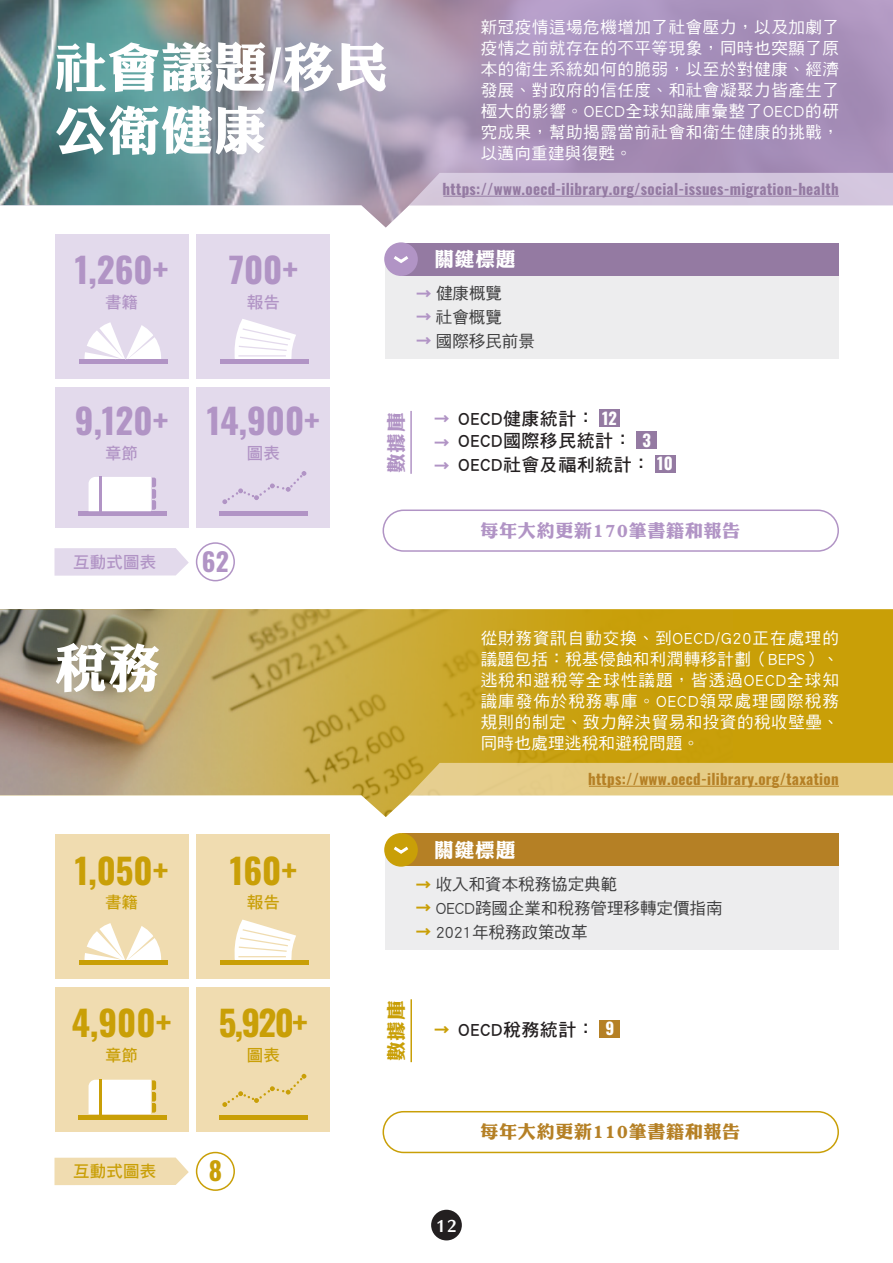
<style>
.page{position:relative;width:893px;height:1263px;background:#fff}
.page>*{position:absolute;margin:0;border:0;box-sizing:border-box;transform-origin:0 0}
.t1{font:52.5px/63px "DF Li King Hei Std W8";letter-spacing:.01em;color:#fff}
.t2{font:700 34.95px "Oswald";color:#b194c5}
.t3{font:700 34.95px "Oswald";color:#c99f07}
.t4{font:700 25.5px "Oswald";color:#b194c5}
.t5{font:700 25.5px "Oswald";color:#c99f07}
.t6{font:19.5px "DF Li King Hei Std W8";letter-spacing:.05em;color:#fff}
.t7{font:19.5px "DF Li King Hei Std W8";color:#b194c5}
.t8{font:19.5px "DF Li King Hei Std W8";color:#c99f07}
.t9{font:18px "DF Hei Std W7";letter-spacing:.025em;color:#231f20}
.t10{font:18px "DF Li King Hei Std W8";letter-spacing:.04em;color:#b194c5}
.t11{font:18px "DF Li King Hei Std W8";letter-spacing:.04em;color:#b58025}
.t12{font:italic 700 18px "Calibri";color:#fff}
.t13{font:16.5px/21px "DF Hei Std W5";letter-spacing:.035em;color:#fff;text-align:justify}
.t14{font:16.5px "DF Hei Std W5";color:#3e3e3f}
.t15{font:16.5px "DF Hei Std W7";letter-spacing:.005em;color:#b194c5}
.t16{font:16.5px "DF Hei Std W7";letter-spacing:.005em;color:#c99f07}
.t17{font:800 16.5px "AR Fang Xin Shu H7 B5 Std";color:#fff}
.t18{font:700 15px "Oswald";letter-spacing:.02em;color:#947aa2}
.t19{font:700 15px "Oswald";letter-spacing:.02em;color:#b58025}
.s1{font-family:"DF Hei Std W9";font-size:15px;color:#b194c5}
.s2{font-family:"Oswald";font-weight:700;font-size:16.5px;color:#fff}
.s3{font-family:"DF Hei Std W9";font-size:15px;color:#c99f07}
</style>
<div class="page">
<div style="left:385px;top:851px;width:454px;height:98px;background:#ededee"></div>
<div style="left:733px;top:609px;width:160px;height:187px;background:#c99f07"></div>
<img style="left:0;top:609px;width:733px;height:208px">
<img style="left:0;top:0;width:893px;height:227px">
<div style="left:431px;top:1210px;width:31px;height:30px;background:#231f20;border-radius:50%"></div>
<div style="left:402px;top:834px;width:437px;height:32px;background:#b58025"></div>
<div style="left:384px;top:833px;width:34px;height:34px;background:#c99f07;border-radius:50%"></div>
<svg style="left:393px;top:846px;width:16px;height:8px"></svg>
<div style="left:197px;top:388px;width:133px;height:140px;background:#e3daec"></div>
<div style="left:197px;top:987px;width:133px;height:145px;background:#f0dcb0"></div>
<div style="left:55px;top:234px;width:133px;height:144px;background:#e3daec"></div>
<div style="left:55px;top:835px;width:133px;height:144px;background:#f0dcb0"></div>
<div style="left:55px;top:388px;width:133px;height:140px;background:#e3daec"></div>
<div style="left:55px;top:987px;width:133px;height:145px;background:#f0dcb0"></div>
<div style="left:197px;top:234px;width:133px;height:144px;background:#e3daec"></div>
<div style="left:197px;top:835px;width:133px;height:144px;background:#f0dcb0"></div>
<div style="left:600px;top:409px;width:20px;height:18px;background:#947aa2"></div>
<div style="left:655px;top:455px;width:20px;height:17px;background:#947aa2"></div>
<div style="left:79px;top:359px;width:88px;height:5px;background:#b194c5"></div>
<svg style="left:84px;top:322px;width:77px;height:38px"></svg>
<div style="left:220px;top:511px;width:88px;height:5px;background:#b194c5"></div>
<svg style="left:222px;top:471px;width:84px;height:33px"></svg>
<div style="left:78px;top:511px;width:88px;height:5px;background:#b194c5"></div>
<svg style="left:89px;top:477px;width:67px;height:34px;background:#f6f3f8"></svg>
<div style="left:220px;top:359px;width:89px;height:5px;background:#b194c5"></div>
<svg style="left:234px;top:319px;width:62px;height:40px"></svg>
<hr style="left:238px;top:355px;width:48px;height:1px;background:#e3daec">
<div style="left:383px;top:509px;width:456px;height:43px;border:2px solid #b194c5;border-radius:20px"></div>
<div style="left:383px;top:1111px;width:456px;height:42px;border:2px solid #c99f07;border-radius:20px"></div>
<svg style="left:84px;top:923px;width:77px;height:37px"></svg>
<div style="left:79px;top:960px;width:88px;height:5px;background:#c99f07"></div>
<hr style="left:99px;top:1079px;width:2px;height:36px;background:#c99f07">
<svg style="left:89px;top:1080px;width:67px;height:34px;background:#f9f4e5"></svg>
<hr style="left:78px;top:1115px;width:88px;height:4px;background:#c99f07">
<svg style="left:234px;top:919px;width:62px;height:41px"></svg>
<hr style="left:238px;top:956px;width:48px;height:1px;background:#f0dcb0">
<div style="left:220px;top:960px;width:89px;height:5px;background:#c99f07"></div>
<svg style="left:222px;top:1074px;width:84px;height:33px"></svg>
<hr style="left:220px;top:1115px;width:88px;height:4px;background:#c99f07">
<div style="left:385px;top:260px;width:454px;height:99px;background:#ededee"></div>
<div style="left:402px;top:243px;width:437px;height:32px;background:#947aa2"></div>
<div style="left:384px;top:242px;width:34px;height:34px;background:#b194c5;border-radius:50%"></div>
<svg style="left:394px;top:256px;width:15px;height:7px"></svg>
<div style="left:196px;top:542px;width:39px;height:39px;border:2px solid #b194c5;border-radius:50%"></div>
<div style="left:196px;top:1152px;width:39px;height:39px;border:2px solid #c99f07;border-radius:50%"></div>
<div style="left:409px;top:173px;width:484px;height:32px;background:#d3c6dd"></div>
<svg style="left:409px;top:763px;width:484px;height:32px;background:#e4ca83"></svg>
<hr style="left:443px;top:196px;width:396px;height:1px;background:#947aa2">
<hr style="left:589px;top:786px;width:250px;height:1px;background:#b58025">
<svg style="left:55px;top:548px;width:134px;height:28px;background:#e4dced"></svg>
<svg style="left:55px;top:1157px;width:134px;height:28px;background:#f1deb5"></svg>
<div style="left:636px;top:431px;width:21px;height:18px;background:#947aa2"></div>
<hr style="left:410px;top:411px;width:2px;height:63px;background:#b194c5">
<hr style="left:410px;top:999px;width:2px;height:63px;background:#c99f07">
<div style="left:600px;top:1020px;width:20px;height:17px;background:#b58025"></div>
<h1 class="t1" style="left:55px;top:35px;width:334px">社會議題/移民公衛健康</h1>
<h2 class="t2" style="left:75px;top:251px;width:95px">1,260+</h2>
<h2 class="t2" style="left:229px;top:251px;width:71px">700+</h2>
<p class="t15" style="left:105px;top:293px;width:34px">書籍</p>
<p class="t15" style="left:247px;top:293px;width:34px">報告</p>
<p class="t13" style="left:481px;top:16px;width:360px">新冠疫情這場危機增加了社會壓力，以及加劇了疫情之前就存在的不平等現象，同時也突顯了原本的衛生系統如何的脆弱，以至於對健康、經濟發展、對政府的信任度、和社會凝聚力皆產生了極大的影響。OECD全球知識庫彙整了OECD的研究成果，幫助揭露當前社會和衛生健康的挑戰，以邁向重建與復甦。</p>
<p class="t12" style="left:830px;top:49px;width:7px">-</p>
<p class="t18" style="left:443px;top:181px;width:398px">https://www.oecd-ilibrary.org/social-issues-migration-health</p>
<p class="t6" style="left:434px;top:248px;width:82px">關鍵標題</p>
<p class="t14" style="left:417px;top:284px;width:87px"><span class="s1">→</span> 健康概覽</p>
<p class="t14" style="left:417px;top:308px;width:87px"><span class="s1">→</span> 社會概覽</p>
<p class="t14" style="left:417px;top:332px;width:120px"><span class="s1">→</span> 國際移民前景</p>
<h2 class="t2" style="left:75px;top:403px;width:95px">9,120+</h2>
<h2 class="t2" style="left:207px;top:403px;width:114px">14,900+</h2>
<p class="t15" style="left:105px;top:444px;width:34px">章節</p>
<p class="t15" style="left:247px;top:444px;width:34px">圖表</p>
<p class="t15" style="left:73px;top:553px;width:85px">互動式圖表</p>
<h1 class="t1" style="left:55px;top:635px;width:107px">稅務</h1>
<h3 class="t4" style="left:202px;top:548px;width:28px">62</h3>
<h2 class="t3" style="left:75px;top:852px;width:95px">1,050+</h2>
<h2 class="t3" style="left:230px;top:852px;width:69px">160+</h2>
<p class="t16" style="left:105px;top:893px;width:34px">書籍</p>
<p class="t16" style="left:247px;top:893px;width:34px">報告</p>
<p class="t7" style="left:385px;top:473px;width:62px;rotate:-90deg">數據庫</p>
<p class="t9" style="left:435px;top:409px;width:184px"><span class="s1">→</span> OECD健康統計： <span class="s2">12</span></p>
<p class="t9" style="left:435px;top:455px;width:239px"><span class="s1">→</span> OECD社會及福利統計： <span class="s2">10</span></p>
<p class="t9" style="left:435px;top:431px;width:217px"><span class="s1">→</span> OECD國際移民統計： <span class="s2">3</span></p>
<p class="t10" style="left:481px;top:521px;width:261px">每年大約更新170筆書籍和報告</p>
<p class="t13" style="left:481px;top:627px;width:360px">從財務資訊自動交換、到OECD/G20正在處理的議題包括：稅基侵蝕和利潤轉移計劃（BEPS）、逃稅和避稅等全球性議題，皆透過OECD全球知識庫發佈於稅務專庫。OECD領眾處理國際稅務規則的制定、致力解決貿易和投資的稅收壁壘、同時也處理逃稅和避稅問題。</p>
<p class="t6" style="left:434px;top:839px;width:82px">關鍵標題</p>
<p class="t19" style="left:588px;top:771px;width:252px">https://www.oecd-ilibrary.org/taxation</p>
<p class="t14" style="left:417px;top:875px;width:202px"><span class="s3">→</span> 收入和資本稅務協定典範</p>
<p class="t14" style="left:417px;top:899px;width:307px"><span class="s3">→</span> OECD跨國企業和稅務管理移轉定價指南</p>
<p class="t14" style="left:417px;top:923px;width:172px"><span class="s3">→</span> 2021年稅務政策改革</p>
<h2 class="t3" style="left:72px;top:1005px;width:101px">4,900+</h2>
<h2 class="t3" style="left:219px;top:1005px;width:90px">5,920+</h2>
<p class="t16" style="left:105px;top:1046px;width:34px">章節</p>
<p class="t16" style="left:247px;top:1046px;width:34px">圖表</p>
<p class="t16" style="left:73px;top:1162px;width:85px">互動式圖表</p>
<h3 class="t5" style="left:209px;top:1157px;width:15px">8</h3>
<p class="t8" style="left:386px;top:1061px;width:62px;rotate:-90deg">數據庫</p>
<p class="t9" style="left:435px;top:1019px;width:181px"><span class="s3">→</span> OECD稅務統計： <span class="s2">9</span></p>
<p class="t11" style="left:481px;top:1122px;width:261px">每年大約更新110筆書籍和報告</p>
<p class="t17" style="left:436px;top:1217px;width:23px">12</p>
</div>
